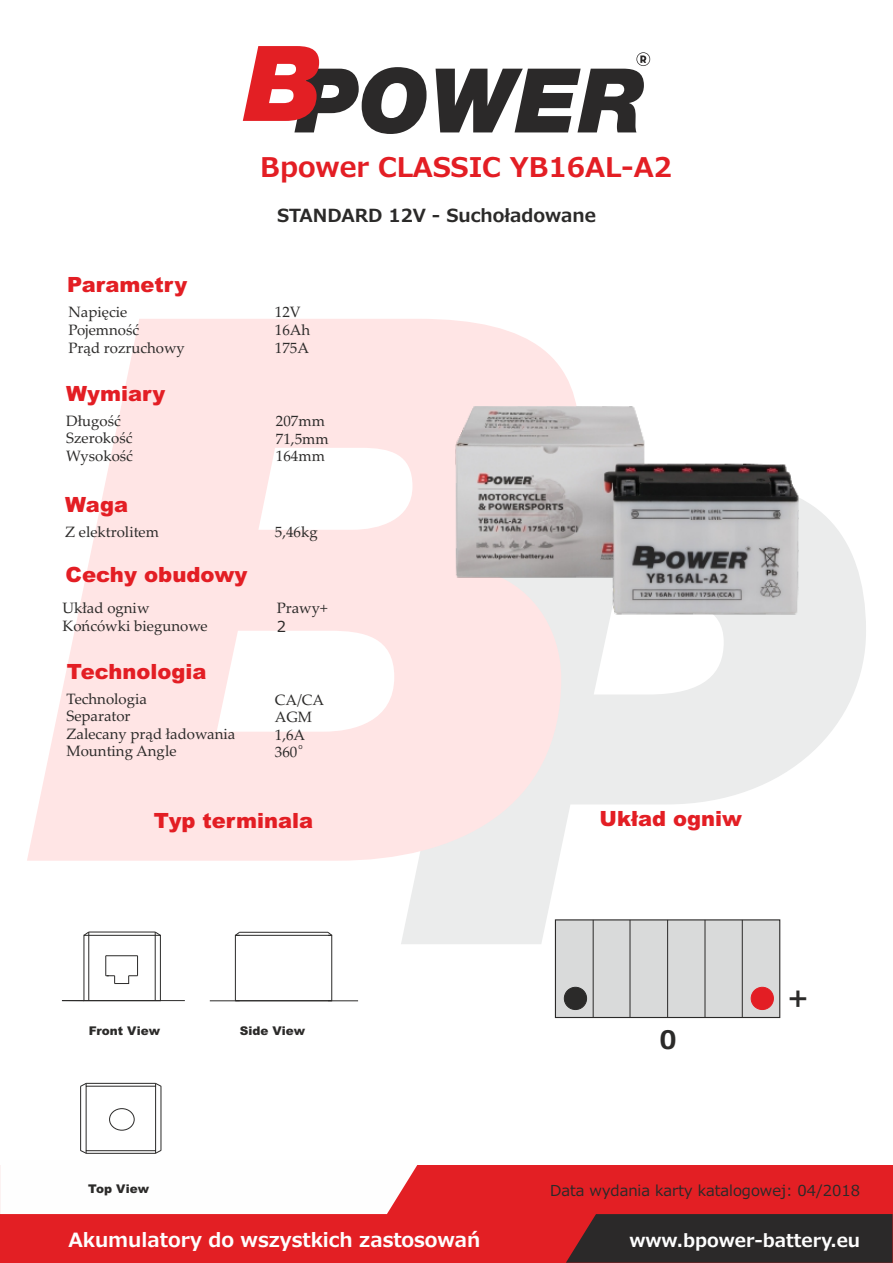
<style>
.page{position:relative;width:893px;height:1263px;background:#fff}
.page>*{position:absolute;margin:0;border:0;box-sizing:border-box;transform-origin:0 0}
.t1{font:700 27px "Meiryo";color:#e31e24}
.t2{font:700 25.35px "Meiryo";color:#2b2a29}
.t3{font:900 21px "Arial";color:#e31e24}
.t4{font:700 19.5px "Meiryo";color:#fefefe}
.t5{font:700 18px "Meiryo";color:#2b2a29}
.t6{font:700 18px "Meiryo";color:#fefefe}
.t7{font:15px/17.5px "Palatino Linotype";color:#2b2a29}
.t8{font:15px "Meiryo";color:#2b2a29}
.t9{font:900 12px "Arial";color:#2b2a29}
.t10{font:7.05px "Meiryo";color:#2b2a29}
</style>
<div class="page">
<svg style="left:401px;top:512px;width:465px;height:432px"></svg>
<svg style="left:27px;top:319px;width:552px;height:542px;fill:#ffe5e5"></svg>
<svg style="left:436px;top:52px;width:214px;height:80px"></svg>
<svg style="left:243px;top:46px;width:184px;height:88px"></svg>
<div style="left:0;top:1165px;width:892px;height:97px;background:#e31f24"></div>
<svg style="left:566px;top:1214px;width:326px;height:49px;background:#342828"></svg>
<div style="left:0;top:1165px;width:418px;height:49px;background:#fefefe"></div>
<svg style="left:554px;top:919px;width:227px;height:99px;background:#d2d2d2"></svg>
<hr style="left:593px;top:920px;width:1px;height:97px;background:#2b2a29">
<hr style="left:630px;top:920px;width:1px;height:97px;background:#2b2a29">
<hr style="left:667px;top:920px;width:1px;height:97px;background:#2b2a29">
<hr style="left:705px;top:920px;width:1px;height:97px;background:#2b2a29">
<hr style="left:742px;top:920px;width:1px;height:97px;background:#2b2a29">
<div style="left:564px;top:987px;width:23px;height:23px;background:#2b2a29;border:1px solid #2b2a29;border-radius:50%"></div>
<div style="left:751px;top:987px;width:23px;height:23px;background:#e31e24;border:1px solid #e31e24;border-radius:50%"></div>
<div style="left:84px;top:935px;width:77px;height:66px;border:1px solid #2b2a29"></div>
<hr style="left:89px;top:931px;width:66px;height:1px;background:#2b2a29">
<svg style="left:83px;top:931px;width:7px;height:5px"></svg>
<svg style="left:154px;top:931px;width:7px;height:5px"></svg>
<div style="left:235px;top:935px;width:97px;height:66px;border:1px solid #2b2a29"></div>
<div style="left:86px;top:1086px;width:70px;height:65px;border:1px solid #2b2a29"></div>
<hr style="left:239px;top:932px;width:89px;height:1px;background:#2b2a29">
<svg style="left:327px;top:931px;width:6px;height:6px"></svg>
<hr style="left:210px;top:1000px;width:148px;height:1px;background:#2b2a29">
<hr style="left:62px;top:1000px;width:123px;height:1px;background:#2b2a29">
<svg style="left:234px;top:931px;width:7px;height:5px"></svg>
<hr style="left:80px;top:1086px;width:1px;height:65px;background:#2b2a29">
<hr style="left:161px;top:1086px;width:1px;height:64px;background:#2b2a29">
<hr style="left:86px;top:1153px;width:70px;height:1px;background:#2b2a29">
<svg style="left:154px;top:1149px;width:8px;height:5px"></svg>
<svg style="left:80px;top:1149px;width:7px;height:5px"></svg>
<hr style="left:86px;top:1083px;width:70px;height:1px;background:#2b2a29">
<svg style="left:154px;top:1082px;width:8px;height:5px"></svg>
<svg style="left:80px;top:1082px;width:7px;height:5px"></svg>
<hr style="left:88px;top:932px;width:1px;height:69px;background:#2b2a29">
<hr style="left:155px;top:932px;width:1px;height:69px;background:#2b2a29">
<div style="left:109px;top:1108px;width:26px;height:22px;border:1px solid #2b2a29;border-radius:50%"></div>
<hr style="left:106px;top:955px;width:32px;height:1px;background:#2b2a29">
<svg style="left:105px;top:956px;width:33px;height:28px"></svg>
<img style="left:433px;top:319px;width:387px;height:383px">
<h1 class="t1" style="left:260px;top:153px;width:413px">Bpower CLASSIC YB16AL-A2</h1>
<h3 class="t3" style="left:67px;top:277px;width:122px">Parametry</h3>
<p class="t5" style="left:277px;top:206px;width:320px">STANDARD 12V - Suchoładowane</p>
<p class="t7" style="left:69px;top:305px;width:118px">Napięcie<br>Pojemność<br>Prąd rozruchowy</p>
<p class="t7" style="left:275px;top:305px;width:37px">12V<br>16Ah<br>175A</p>
<h3 class="t3" style="left:66px;top:386px;width:101px">Wymiary</h3>
<p class="t7" style="left:66px;top:414px;width:68px">Długość<br>Szerokość<br>Wysokość</p>
<p class="t7" style="left:276px;top:414px;width:54px">207mm<br>71,5mm<br>164mm</p>
<h3 class="t3" style="left:65px;top:496px;width:64px">Waga</h3>
<p class="t7" style="left:65px;top:524px;width:95px">Z elektrolitem</p>
<h3 class="t3" style="left:66px;top:566px;width:183px">Cechy obudowy</h3>
<p class="t7" style="left:63px;top:601px;width:147px">Układ ogniw<br>Końcówki biegunowe</p>
<h3 class="t3" style="left:67px;top:664px;width:141px">Technologia</h3>
<p class="t7" style="left:67px;top:691px;width:170px">Technologia<br>Separator<br>Zalecany prąd ładowania<br>Mounting Angle</p>
<p class="t7" style="left:275px;top:525px;width:44px">5,46kg</p>
<p class="t7" style="left:277px;top:601px;width:52px">Prawy+</p>
<p class="t8" style="left:277px;top:618px;width:11px">2</p>
<p class="t7" style="left:275px;top:692px;width:51px">CA/CA<br>AGM<br>1,6A<br>360</p>
<p class="t10" style="left:298px;top:743px;width:6px">o</p>
<h3 class="t3" style="left:154px;top:813px;width:161px">Typ terminala</h3>
<h3 class="t3" style="left:599px;top:811px;width:144px">Układ ogniw</h3>
<p class="t9" style="left:89px;top:1026px;width:73px">Front View</p>
<p class="t9" style="left:240px;top:1027px;width:67px">Side View</p>
<h2 class="t2" style="left:659px;top:1027px;width:19px">0</h2>
<h2 class="t2" style="left:787px;top:984px;width:23px">+</h2>
<p class="t9" style="left:88px;top:1185px;width:62px">Top View</p>
<p class="t8" style="left:550px;top:1183px;width:312px">Data wydania karty katalogowej: 04/2018</p>
<h3 class="t4" style="left:69px;top:1230px;width:413px">Akumulatory do wszystkich zastosowań</h3>
<p class="t6" style="left:629px;top:1231px;width:232px">www.bpower-battery.eu</p>
</div>
